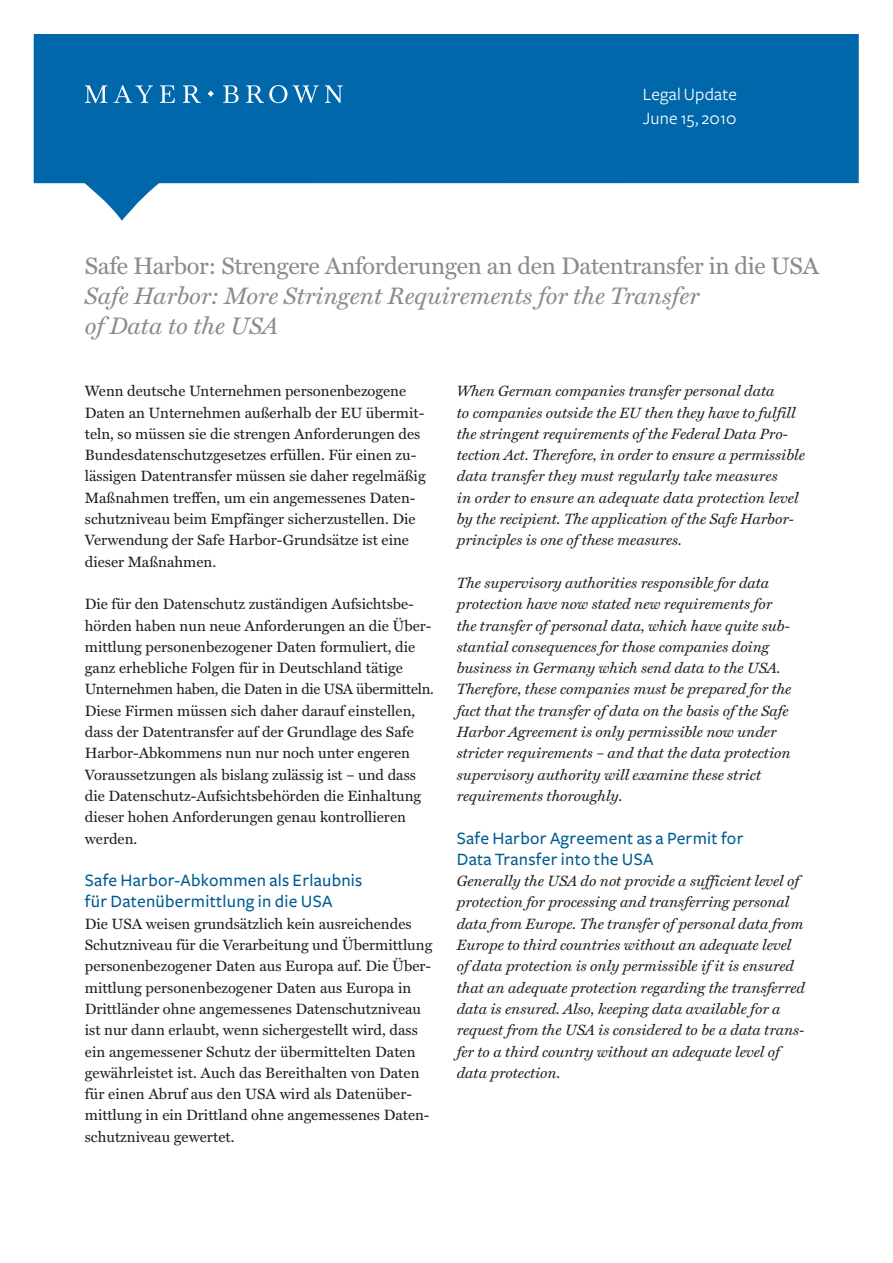
<style>
.page{position:relative;width:893px;height:1263px;background:#fff}
.page>*{position:absolute;margin:0;border:0;box-sizing:border-box;transform-origin:0 0}
.t1{font:italic 24px/30px "Miller Text";color:#888c8f}
.t2{font:24px "Miller Text";letter-spacing:-.015em;color:#888c8f}
.t3{font:500 18px/21.3px "Freight Sans";letter-spacing:.015em;color:#005c91}
.t4{font:18px/24px "Freight Sans";letter-spacing:.015em;color:#fff}
.t5{font:15px/21.3px "Miller Text";color:#231f20}
.t6{font:italic 15px/21.3px "Miller Text";color:#231f20}
</style>
<div class="page">
<svg style="left:34px;top:34px;width:825px;height:187px;fill:#0067aa"></svg>
<svg style="left:85px;top:85px;width:258px;height:18px;background:#3888bc"></svg>
<p class="t4" style="left:643px;top:84px;width:96px">Legal Update<br>June 15, 2010</p>
<h1 class="t2" style="left:85px;top:256px;width:736px">Safe Harbor: Strengere Anforderungen an den Datentransfer in die USA</h1>
<h1 class="t1" style="left:85px;top:282px;width:616px">Safe Harbor: More Stringent Requirements for the Transfer of Data to the USA</h1>
<p class="t5" style="left:85px;top:382px;width:342px">Wenn deutsche Unternehmen personenbezogene Daten an Unternehmen außerhalb der EU übermit&shy;teln, so müssen sie die strengen Anforderungen des Bundesdatenschutzgesetzes erfüllen. Für einen zu&shy;lässigen Datentransfer müssen sie daher regelmäßig Maßnahmen treffen, um ein angemessenes Daten&shy;schutzniveau beim Empfänger sicherzustellen. Die Verwendung der Safe Harbor-Grundsätze ist eine dieser Maßnahmen.</p>
<p class="t5" style="left:85px;top:595px;width:350px">Die für den Datenschutz zuständigen Aufsichtsbe&shy;hörden haben nun neue Anforderungen an die Über&shy;mittlung personenbezogener Daten formuliert, die ganz erhebliche Folgen für in Deutschland tätige Unternehmen haben, die Daten in die USA übermitteln.<br>Diese Firmen müssen sich daher darauf einstellen, dass der Datentransfer auf der Grundlage des Safe Harbor-Abkommens nun nur noch unter engeren Voraussetzungen als bislang zulässig ist – und dass die Datenschutz-Aufsichtsbehörden die Einhaltung dieser hohen Anforderungen genau kontrollieren werden.</p>
<p class="t3" style="left:85px;top:872px;width:279px">Safe Harbor-Abkommen als Erlaubnis für Datenübermittlung in die USA</p>
<p class="t5" style="left:85px;top:914px;width:349px">Die USA weisen grundsätzlich kein ausreichendes Schutzniveau für die Verarbeitung und Übermittlung personenbezogener Daten aus Europa auf. Die Über&shy;mittlung personenbezogener Daten aus Europa in Drittländer ohne angemessenes Datenschutzniveau ist nur dann erlaubt, wenn sichergestellt wird, dass ein angemessener Schutz der übermittelten Daten gewährleistet ist. Auch das Bereithalten von Daten für einen Abruf aus den USA wird als Datenüber&shy;mittlung in ein Drittland ohne angemessenes Daten&shy;schutzniveau gewertet.</p>
<p class="t6" style="left:457px;top:382px;width:349px">When German companies transfer personal data<br>to companies outside the EU then they have to fulfill the stringent requirements of the Federal Data Pro&shy;tection Act. Therefore, in order to ensure a permissible data transfer they must regularly take measures<br>in order to ensure an adequate data protection level by the recipient. The application of the Safe Harbor&shy;principles is one of these measures.</p>
<p class="t6" style="left:457px;top:573px;width:336px">The supervisory authorities responsible for data protection have now stated new requirements for the transfer of personal data, which have quite sub&shy;stantial consequences for those companies doing business in Germany which send data to the USA.<br>Therefore, these companies must be prepared for the fact that the transfer of data on the basis of the Safe Harbor Agreement is only permissible now under stricter requirements – and that the data protection supervisory authority will examine these strict requirements thoroughly.</p>
<p class="t3" style="left:457px;top:829px;width:288px">Safe Harbor Agreement as a Permit for<br>Data Transfer into the USA</p>
<p class="t6" style="left:457px;top:872px;width:350px">Generally the USA do not provide a sufficient level of protection for processing and transferring personal data from Europe. The transfer of personal data from Europe to third countries without an adequate level of data protection is only permissible if it is ensured that an adequate protection regarding the transferred data is ensured. Also, keeping data available for a request from the USA is considered to be a data trans&shy;fer to a third country without an adequate level of data protection.</p>
</div>
